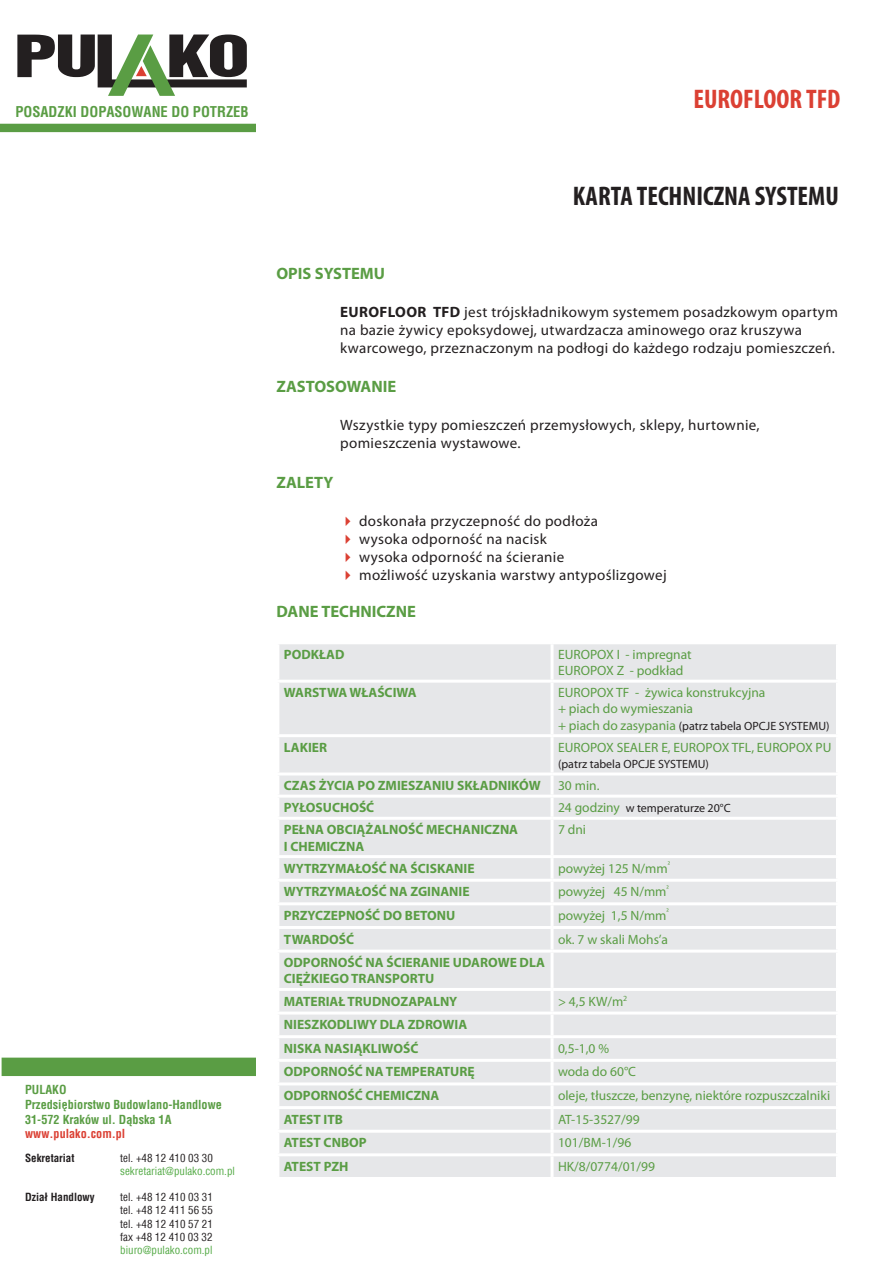
<style>
.page{position:relative;width:893px;height:1263px;background:#fff}
.page>*{position:absolute;margin:0;border:0;box-sizing:border-box;transform-origin:0 0}
.t1{font:700 condensed 27px "Myriad Pro";color:#231f20}
.t2{font:700 condensed 27px "Myriad Pro";color:#db4033}
.t3{font:700 16.5px "Myriad Pro";color:#5a9d44}
.t4{font:15px/18px "Myriad Pro";letter-spacing:.025em;color:#231f20}
.t5{font:700 condensed 14.55px "Switzerland";color:#5a9d44}
.t6{font:700 13.5px/16.2px "Myriad Pro";color:#5a9d44}
.t7{font:13.5px/16.2px "Myriad Pro";color:#5a9d44}
.t8{font:700 condensed 12.15px/14.7px "Switzerland";color:#5a9d44}
.t9{font:700 condensed 12.15px "Switzerland";color:#db4033}
.t10{font:12px "Myriad Pro";color:#231f20}
.t11{font:10.95px/13.2px "Switzerland Condensed";color:#231f20;text-align:justify}
.t12{font:10.95px "Switzerland Condensed";color:#54aa46}
.t13{font:700 condensed 10.95px "Switzerland";color:#231f20}
.s1{font-weight:700}
.s2{color:#db4033}
.s3{font-size:13.5px;color:#5a9d44}
</style>
<div class="page">
<div style="left:2px;top:1057px;width:254px;height:19px;background:#5a9d44"></div>
<div style="left:0;top:124px;width:256px;height:8px;background:#5a9d44"></div>
<svg style="left:17px;top:35px;width:230px;height:61px"></svg>
<div style="left:279px;top:644px;width:557px;height:533px;background:#e6e7e9"></div>
<div style="left:279px;top:1085px;width:272px;height:92px;background:#e6e7e9"></div>
<hr style="left:551px;top:644px;width:3px;height:36px;background:#fff">
<hr style="left:276px;top:680px;width:276px;height:3px;background:#fff">
<hr style="left:552px;top:680px;width:287px;height:3px;background:#fff">
<hr style="left:551px;top:683px;width:3px;height:51px;background:#fff">
<hr style="left:276px;top:734px;width:276px;height:3px;background:#fff">
<hr style="left:552px;top:734px;width:287px;height:3px;background:#fff">
<hr style="left:551px;top:737px;width:3px;height:35px;background:#fff">
<hr style="left:276px;top:772px;width:276px;height:3px;background:#fff">
<hr style="left:552px;top:772px;width:287px;height:3px;background:#fff">
<hr style="left:551px;top:775px;width:3px;height:20px;background:#fff">
<hr style="left:276px;top:795px;width:276px;height:3px;background:#fff">
<hr style="left:552px;top:795px;width:287px;height:3px;background:#fff">
<hr style="left:551px;top:798px;width:3px;height:19px;background:#fff">
<hr style="left:276px;top:817px;width:276px;height:3px;background:#fff">
<hr style="left:552px;top:817px;width:287px;height:3px;background:#fff">
<hr style="left:551px;top:820px;width:3px;height:35px;background:#fff">
<hr style="left:276px;top:855px;width:276px;height:3px;background:#fff">
<hr style="left:552px;top:855px;width:287px;height:3px;background:#fff">
<hr style="left:551px;top:858px;width:3px;height:21px;background:#fff">
<hr style="left:276px;top:879px;width:276px;height:3px;background:#fff">
<hr style="left:552px;top:879px;width:287px;height:3px;background:#fff">
<hr style="left:551px;top:882px;width:3px;height:20px;background:#fff">
<hr style="left:276px;top:902px;width:276px;height:3px;background:#fff">
<hr style="left:552px;top:902px;width:287px;height:3px;background:#fff">
<hr style="left:551px;top:905px;width:3px;height:21px;background:#fff">
<hr style="left:276px;top:926px;width:276px;height:3px;background:#fff">
<hr style="left:552px;top:926px;width:287px;height:3px;background:#fff">
<hr style="left:551px;top:929px;width:3px;height:20px;background:#fff">
<hr style="left:276px;top:949px;width:276px;height:3px;background:#fff">
<hr style="left:552px;top:949px;width:287px;height:3px;background:#fff">
<hr style="left:551px;top:952px;width:3px;height:36px;background:#fff">
<hr style="left:276px;top:988px;width:276px;height:3px;background:#fff">
<hr style="left:552px;top:988px;width:287px;height:3px;background:#fff">
<hr style="left:551px;top:991px;width:3px;height:20px;background:#fff">
<hr style="left:276px;top:1011px;width:276px;height:3px;background:#fff">
<hr style="left:552px;top:1011px;width:287px;height:3px;background:#fff">
<hr style="left:551px;top:1014px;width:3px;height:21px;background:#fff">
<hr style="left:276px;top:1035px;width:276px;height:3px;background:#fff">
<hr style="left:552px;top:1035px;width:287px;height:3px;background:#fff">
<hr style="left:551px;top:1038px;width:3px;height:21px;background:#fff">
<hr style="left:276px;top:1059px;width:276px;height:3px;background:#fff">
<hr style="left:552px;top:1059px;width:287px;height:3px;background:#fff">
<hr style="left:551px;top:1062px;width:3px;height:20px;background:#fff">
<hr style="left:552px;top:1082px;width:287px;height:3px;background:#fff">
<hr style="left:552px;top:1106px;width:287px;height:3px;background:#fff">
<hr style="left:552px;top:1130px;width:287px;height:3px;background:#fff">
<hr style="left:552px;top:1153px;width:287px;height:3px;background:#fff">
<hr style="left:276px;top:1082px;width:276px;height:3px;background:#fff">
<hr style="left:551px;top:1085px;width:3px;height:21px;background:#fff">
<hr style="left:276px;top:1106px;width:276px;height:3px;background:#fff">
<hr style="left:551px;top:1109px;width:3px;height:21px;background:#fff">
<hr style="left:276px;top:1130px;width:276px;height:3px;background:#fff">
<hr style="left:551px;top:1133px;width:3px;height:20px;background:#fff">
<hr style="left:276px;top:1153px;width:276px;height:3px;background:#fff">
<hr style="left:551px;top:1156px;width:3px;height:21px;background:#fff">
<p class="t5" style="left:15px;top:103px;width:235px">POSADZKI DOPASOWANE DO POTRZEB</p>
<p class="t8" style="left:25px;top:1082px;width:198px">PULAKO<br>Przedsiębiorstwo Budowlano-Handlowe<br>31-572 Kraków ul. Dąbska 1A</p>
<p class="t9" style="left:25px;top:1126px;width:102px">www.pulako.com.pl</p>
<p class="t13" style="left:25px;top:1151px;width:51px">Sekretariat</p>
<p class="t13" style="left:25px;top:1191px;width:71px">Dział Handlowy</p>
<p class="t11" style="left:120px;top:1151px;width:94px">tel. +48 12 410 03 30</p>
<p class="t12" style="left:120px;top:1164px;width:116px">sekretariat@pulako.com.pl</p>
<p class="t11" style="left:120px;top:1190px;width:94px">tel. +48 12 410 03 31 tel. +48 12 411 56 55 tel. +48 12 410 57 21 fax +48 12 410 03 32</p>
<p class="t12" style="left:120px;top:1243px;width:94px">biuro@pulako.com.pl</p>
<h1 class="t2" style="left:693px;top:84px;width:149px">EUROFLOOR TFD</h1>
<h1 class="t1" style="left:573px;top:181px;width:267px">KARTA TECHNICZNA SYSTEMU</h1>
<p class="t3" style="left:276px;top:264px;width:110px">OPIS SYSTEMU</p>
<p class="t4" style="left:340px;top:303px;width:499px"><span class="s1">EUROFLOOR TFD</span> jest trójskładnikowym systemem posadzkowym opartym na bazie żywicy epoksydowej, utwardzacza aminowego oraz kruszywa kwarcowego, przeznaczonym na podłogi do każdego rodzaju pomieszczeń.</p>
<p class="t3" style="left:276px;top:377px;width:121px">ZASTOSOWANIE</p>
<p class="t4" style="left:340px;top:416px;width:421px">Wszystkie typy pomieszczeń przemysłowych, sklepy, hurtownie, pomieszczenia wystawowe.</p>
<p class="t3" style="left:276px;top:473px;width:58px">ZALETY</p>
<p class="t4" style="left:340px;top:512px;width:259px"><span class="s2">✔</span> doskonała przyczepność do podłoża</p>
<p class="t4" style="left:340px;top:530px;width:208px"><span class="s2">✔</span> wysoka odporność na nacisk</p>
<p class="t4" style="left:340px;top:548px;width:226px"><span class="s2">✔</span> wysoka odporność na ścieranie</p>
<p class="t4" style="left:340px;top:566px;width:328px"><span class="s2">✔</span> możliwość uzyskania warstwy antypoślizgowej</p>
<p class="t3" style="left:276px;top:602px;width:141px">DANE TECHNICZNE</p>
<p class="t6" style="left:284px;top:646px;width:62px">PODKŁAD</p>
<p class="t7" style="left:558px;top:646px;width:135px">EUROPOX I - impregnat<br>EUROPOX Z - podkład</p>
<p class="t6" style="left:284px;top:685px;width:134px">WARSTWA WŁAŚCIWA</p>
<p class="t7" style="left:558px;top:685px;width:209px">EUROPOX TF - żywica konstrukcyjna + piach do wymieszania</p>
<p class="t10" style="left:558px;top:719px;width:273px"><span class="s3">+ piach do zasypania</span> (patrz tabela OPCJE SYSTEMU)</p>
<p class="t6" style="left:284px;top:739px;width:45px">LAKIER</p>
<p class="t7" style="left:558px;top:739px;width:275px">EUROPOX SEALER E, EUROPOX TFL, EUROPOX PU</p>
<p class="t10" style="left:558px;top:757px;width:152px">(patrz tabela OPCJE SYSTEMU)</p>
<p class="t6" style="left:284px;top:778px;width:258px">CZAS ŻYCIA PO ZMIESZANIU SKŁADNIKÓW</p>
<p class="t7" style="left:558px;top:778px;width:43px">30 min.</p>
<p class="t6" style="left:284px;top:800px;width:92px">PYŁOSUCHOŚĆ</p>
<p class="t10" style="left:558px;top:802px;width:174px"><span class="s3">24 godziny</span> w temperaturze 20°C</p>
<p class="t6" style="left:284px;top:822px;width:236px">PEŁNA OBCIĄŻALNOŚĆ MECHANICZNA<br>I CHEMICZNA</p>
<p class="t7" style="left:558px;top:822px;width:30px">7 dni</p>
<p class="t6" style="left:284px;top:860px;width:192px">WYTRZYMAŁOŚĆ NA ŚCISKANIE</p>
<p class="t7" style="left:558px;top:860px;width:114px">powyżej 125 N/mm<sup>²</sup></p>
<p class="t6" style="left:284px;top:884px;width:187px">WYTRZYMAŁOŚĆ NA ZGINANIE</p>
<p class="t7" style="left:558px;top:884px;width:112px">powyżej 45 N/mm<sup>²</sup></p>
<p class="t6" style="left:284px;top:907px;width:173px">PRZYCZEPNOŚĆ DO BETONU</p>
<p class="t7" style="left:558px;top:908px;width:112px">powyżej 1,5 N/mm<sup>²</sup></p>
<p class="t6" style="left:284px;top:931px;width:72px">TWARDOŚĆ</p>
<p class="t7" style="left:558px;top:931px;width:111px">ok. 7 w skali Mohs’a</p>
<p class="t6" style="left:284px;top:955px;width:262px">ODPORNOŚĆ NA ŚCIERANIE UDAROWE DLA<br>CIĘŻKIEGO TRANSPORTU</p>
<p class="t6" style="left:284px;top:993px;width:175px">MATERIAŁ TRUDNOZAPALNY</p>
<p class="t7" style="left:558px;top:993px;width:71px">&gt; 4,5 KW/m<sup>2</sup></p>
<p class="t6" style="left:284px;top:1013px;width:185px;line-height:23.7px">NIESZKODLIWY DLA ZDROWIA<br>NISKA NASIĄKLIWOŚĆ</p>
<p class="t7" style="left:558px;top:1040px;width:52px">0,5-1,0 %</p>
<p class="t6" style="left:284px;top:1064px;width:192px">ODPORNOŚĆ NA TEMPERATURĘ</p>
<p class="t7" style="left:558px;top:1064px;width:80px">woda do 60°C</p>
<p class="t6" style="left:284px;top:1087px;width:157px">ODPORNOŚĆ CHEMICZNA</p>
<p class="t7" style="left:558px;top:1088px;width:274px">oleje, tłuszcze, benzynę, niektóre rozpuszczalniki</p>
<p class="t6" style="left:284px;top:1111px;width:61px">ATEST ITB</p>
<p class="t7" style="left:558px;top:1111px;width:83px">AT-15-3527/99</p>
<p class="t6" style="left:284px;top:1135px;width:84px">ATEST CNBOP</p>
<p class="t7" style="left:558px;top:1135px;width:75px">101/BM-1/96</p>
<p class="t6" style="left:284px;top:1158px;width:66px">ATEST PZH</p>
<p class="t7" style="left:558px;top:1158px;width:98px">HK/8/0774/01/99</p>
</div>
